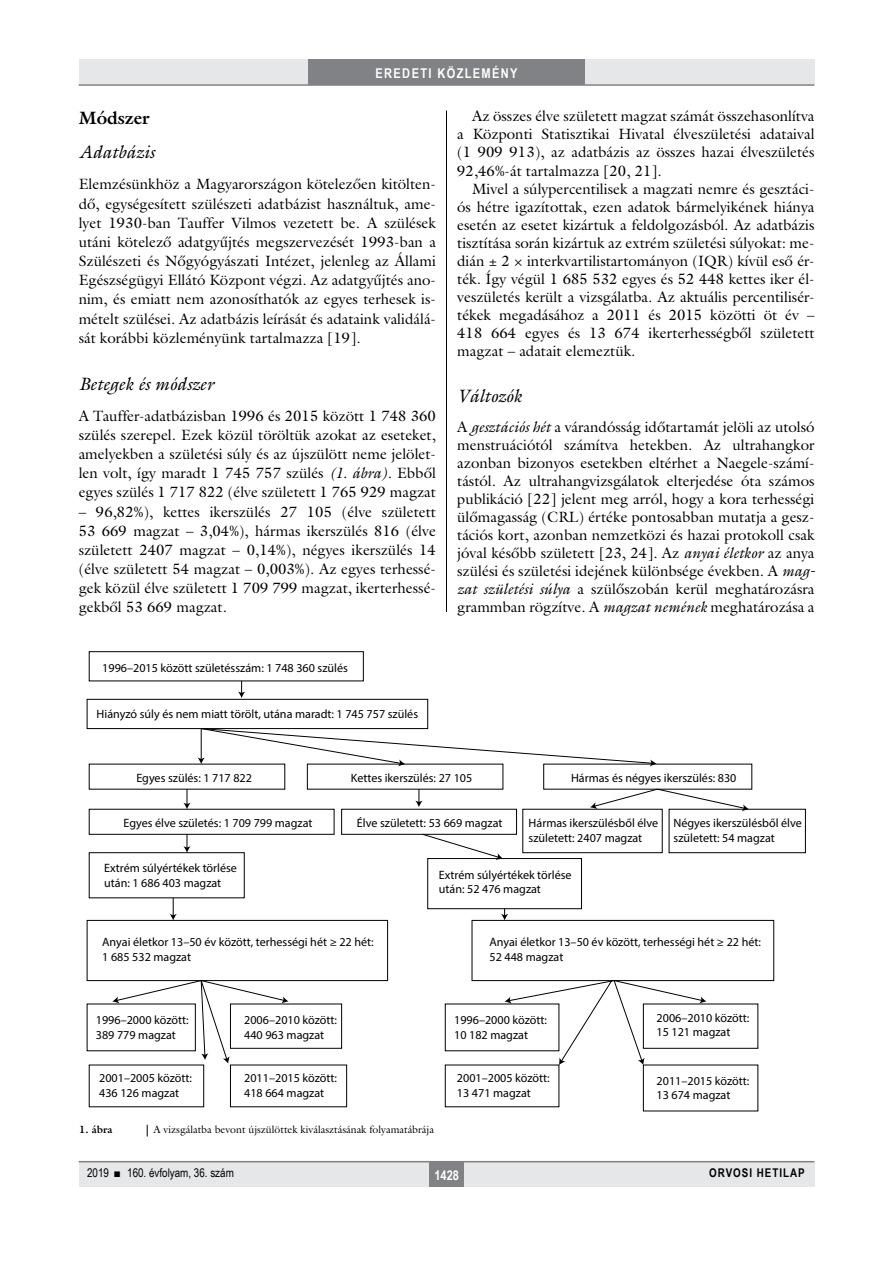
<style>
.page{position:relative;width:893px;height:1263px;background:#fff}
.page>*{position:absolute;margin:0;border:0;box-sizing:border-box;transform-origin:0 0}
.alcimkurziv{font:italic 18px "Galliard Reg";color:#000}
.alcimbold{font:700 18px "Galliard Reg";color:#000}
.Body_tompa{font:15px/19.2px "Galliard Reg";color:#000;text-align:justify}
.body-s{font:15px/18px "Galliard Reg";color:#000;text-align:justify}
.Body_Text{font:15px/18px "Galliard Reg";color:#000;text-align:justify}
.t1{font:700 13.5px "Arial Narrow";letter-spacing:.1em;color:#fff}
.t2{font:12.15px/14.5px "Myriad Pro";color:#000}
.t3{font:12px "Arial Narrow";color:#000}
.t4{font:700 12px "Arial Narrow";letter-spacing:.08em;color:#000}
.kepalairas2{font:10.5px "Galliard Reg";color:#000}
.kepalairas1{font:700 10.5px "Galliard Reg";color:#000}
.s1{font-style:italic}
</style>
<div class="page">
<div style="left:79px;top:1161px;width:735px;height:25px;background:#e6e7e8"></div>
<hr style="left:79px;top:1161px;width:735px;height:1px;background:#808285">
<div style="left:430px;top:1161px;width:34px;height:25px;background:#808285"></div>
<div style="left:79px;top:60px;width:735px;height:25px;background:#e6e7e8"></div>
<div style="left:308px;top:60px;width:277px;height:25px;background:#808285"></div>
<hr style="left:79px;top:84px;width:735px;height:2px;background:#808285">
<hr style="left:446px;top:111px;width:1px;height:1026px;background:#000">
<div style="left:79px;top:612px;width:736px;height:513px;background:#fff"></div>
<div style="left:89px;top:651px;width:275px;height:30px;border:1px solid #000"></div>
<div style="left:87px;top:699px;width:341px;height:30px;border:1px solid #000"></div>
<div style="left:89px;top:809px;width:245px;height:26px;border:1px solid #000"></div>
<div style="left:341px;top:809px;width:176px;height:26px;border:1px solid #000"></div>
<div style="left:522px;top:809px;width:141px;height:44px;border:1px solid #000"></div>
<div style="left:669px;top:809px;width:137px;height:44px;border:1px solid #000"></div>
<div style="left:89px;top:852px;width:156px;height:46px;border:1px solid #000"></div>
<div style="left:87px;top:920px;width:301px;height:61px;border:1px solid #000"></div>
<div style="left:230px;top:1003px;width:112px;height:46px;border:1px solid #000"></div>
<div style="left:427px;top:858px;width:155px;height:51px;border:1px solid #000"></div>
<div style="left:472px;top:920px;width:302px;height:61px;border:1px solid #000"></div>
<div style="left:643px;top:1003px;width:115px;height:46px;border:1px solid #000"></div>
<svg style="left:238px;top:681px;width:7px;height:17px"></svg>
<svg style="left:183px;top:789px;width:8px;height:20px"></svg>
<svg style="left:183px;top:834px;width:8px;height:19px"></svg>
<svg style="left:170px;top:898px;width:7px;height:22px"></svg>
<svg style="left:112px;top:980px;width:177px;height:83px"></svg>
<svg style="left:198px;top:728px;width:459px;height:39px"></svg>
<svg style="left:415px;top:789px;width:8px;height:18px"></svg>
<svg style="left:422px;top:833px;width:81px;height:27px"></svg>
<svg style="left:501px;top:909px;width:7px;height:11px"></svg>
<svg style="left:505px;top:979px;width:201px;height:86px"></svg>
<svg style="left:590px;top:788px;width:159px;height:23px"></svg>
<p class="t1" style="left:375px;top:63px;width:144px">EREDETI KÖZLEMÉNY</p>
<p class="alcimbold" style="left:79px;top:106px;width:72px">Módszer</p>
<p class="alcimkurziv" style="left:79px;top:141px;width:77px">Adatbázis</p>
<p class="Body_tompa" style="left:79px;top:175px;width:359px">Elemzésünkhöz a Magyarországon kötelezően kitölten&shy;dő, egységesített szülészeti adatbázist használtuk, ame&shy;lyet 1930-ban Tauffer Vilmos vezetett be. A szülések utáni kötelező adatgyűjtés megszervezését 1993-ban a Szülészeti és Nőgyógyászati Intézet, jelenleg az Állami Egészségügyi Ellátó Központ végzi. Az adatgyűjtés ano&shy;nim, és emiatt nem azonosíthatók az egyes terhesek is&shy;mételt szülései. Az adatbázis leírását és adataink validálá&shy;sát korábbi közleményünk tartalmazza [19].</p>
<p class="alcimkurziv" style="left:79px;top:372px;width:137px">Betegek és módszer</p>
<p class="Body_tompa" style="left:79px;top:406px;width:359px">A Tauffer-adatbázisban 1996 és 2015 között 1 748 360 szülés szerepel. Ezek közül töröltük azokat az eseteket, amelyekben a születési súly és az újszülött neme jelölet&shy;len volt, így maradt 1 745 757 szülés <span class="s1">(1. ábra).</span> Ebből egyes szülés 1 717 822 (élve született 1 765 929 magzat</p>
<p class="Body_tompa" style="left:79px;top:502px;width:359px">– 96,82%), kettes ikerszülés 27 105 (élve született 53 669 magzat – 3,04%), hármas ikerszülés 816 (élve született 2407 magzat – 0,14%), négyes ikerszülés 14 (élve született 54 magzat – 0,003%). Az egyes terhessé&shy;gek közül élve született 1 709 799 magzat, ikerterhessé&shy;gekből 53 669 magzat.</p>
<p class="t2" style="left:102px;top:660px;width:247px">1996–2015 között születésszám: 1 748 360 szülés</p>
<p class="t2" style="left:97px;top:706px;width:323px">Hiányzó súly és nem miatt törölt, utána maradt: 1 745 757 szülés</p>
<p class="Body_Text" style="left:457px;top:107px;width:359px;text-indent:15px">Az összes élve született magzat számát összehasonlítva a Központi Statisztikai Hivatal élveszületési adataival (1 909 913), az adatbázis az összes hazai élveszületés 92,46%-át tartalmazza [20, 21].</p>
<p class="body-s" style="left:457px;top:179px;width:359px;text-indent:15px">Mivel a súlypercentilisek a magzati nemre és gesztáci&shy;ós hétre igazítottak, ezen adatok bármelyikének hiánya esetén az esetet kizártuk a feldolgozásból. Az adatbázis tisztítása során kizártuk az extrém születési súlyokat: me&shy;dián ± 2 × interkvartilistartományon (IQR) kívül eső ér&shy;ték. Így végül 1 685 532 egyes és 52 448 kettes iker él&shy;veszületés került a vizsgálatba. Az aktuális percentilisér&shy;tékek megadásához a 2011 és 2015 közötti öt év – 418 664 egyes és 13 674 ikerterhességből született magzat – adatait elemeztük.</p>
<p class="alcimkurziv" style="left:457px;top:384px;width:66px">Változók</p>
<p class="Body_tompa" style="left:457px;top:417px;width:359px;line-height:18px">A <span class="s1">gesztációs hét</span> a várandósság időtartamát jelöli az utolsó menstruációtól számítva hetekben. Az ultrahangkor azonban bizonyos esetekben eltérhet a Naegele-számí&shy;tástól. Az ultrahangvizsgálatok elterjedése óta számos publikáció [22] jelent meg arról, hogy a kora terhességi ülőmagasság (CRL) értéke pontosabban mutatja a gesz&shy;tációs kort, azonban nemzetközi és hazai protokoll csak jóval később született [23, 24]. Az <span class="s1">anyai életkor</span> az anya szülési és születési idejének különbsége években. A <span class="s1">mag&shy;zat születési súlya</span> a szülőszobán kerül meghatározásra grammban rögzítve. A <span class="s1">magzat nemének</span> meghatározása a</p>
<p class="t2" style="left:136px;top:770px;width:117px">Egyes szülés: 1 717 822</p>
<p class="t2" style="left:123px;top:816px;width:191px">Egyes élve születés: 1 709 799 magzat</p>
<p class="t2" style="left:104px;top:861px;width:134px">Extrém súlyértékek törlése után: 1 686 403 magzat</p>
<p class="t2" style="left:351px;top:770px;width:123px">Kettes ikerszülés: 27 105</p>
<p class="t2" style="left:571px;top:770px;width:167px">Hármas és négyes ikerszülés: 830</p>
<p class="t2" style="left:357px;top:816px;width:147px">Élve született: 53 669 magzat</p>
<p class="t2" style="left:529px;top:816px;width:131px">Hármas ikerszülésből élve született: 2407 magzat</p>
<p class="t2" style="left:673px;top:816px;width:130px">Négyes ikerszülésből élve született: 54 magzat</p>
<p class="t2" style="left:439px;top:867px;width:134px">Extrém súlyértékek törlése után: 52 476 magzat</p>
<p class="t2" style="left:102px;top:935px;width:273px">Anyai életkor 13–50 év között, terhességi hét ≥ 22 hét:<br>1 685 532 magzat</p>
<p class="t2" style="left:490px;top:935px;width:273px">Anyai életkor 13–50 év között, terhességi hét ≥ 22 hét:<br>52 448 magzat</p>
<p class="t2" style="left:244px;top:1013px;width:94px">2006–2010 között:<br>440 963 magzat</p>
<p class="t2" style="left:657px;top:1010px;width:94px">2006–2010 között:<br>15 121 magzat</p>
<p class="t2" style="left:244px;top:1070px;width:94px">2011–2015 között:<br>418 664 magzat</p>
<p class="t2" style="left:657px;top:1073px;width:94px">2011–2015 között:<br>13 674 magzat</p>
<p class="t2" style="left:96px;top:1013px;width:94px">1996–2000 között:<br>389 779 magzat</p>
<p class="t2" style="left:454px;top:1013px;width:94px">1996–2000 között:<br>10 182 magzat</p>
<p class="t2" style="left:99px;top:1070px;width:94px">2001–2005 között:<br>436 126 magzat</p>
<p class="t2" style="left:457px;top:1070px;width:94px">2001–2005 között:<br>13 471 magzat</p>
<p class="kepalairas1" style="left:79px;top:1123px;width:35px">1. ábra</p>
<p class="kepalairas2" style="left:154px;top:1123px;width:282px">A vizsgálatba bevont újszülöttek kiválasztásának folyamatábrája</p>
<p class="t3" style="left:87px;top:1164px;width:148px">2019 ■ 160. évfolyam, 36. szám</p>
<p class="t1" style="left:434px;top:1165px;width:26px">1428</p>
<p class="t4" style="left:709px;top:1164px;width:97px">ORVOSI HETILAP</p>
</div>
